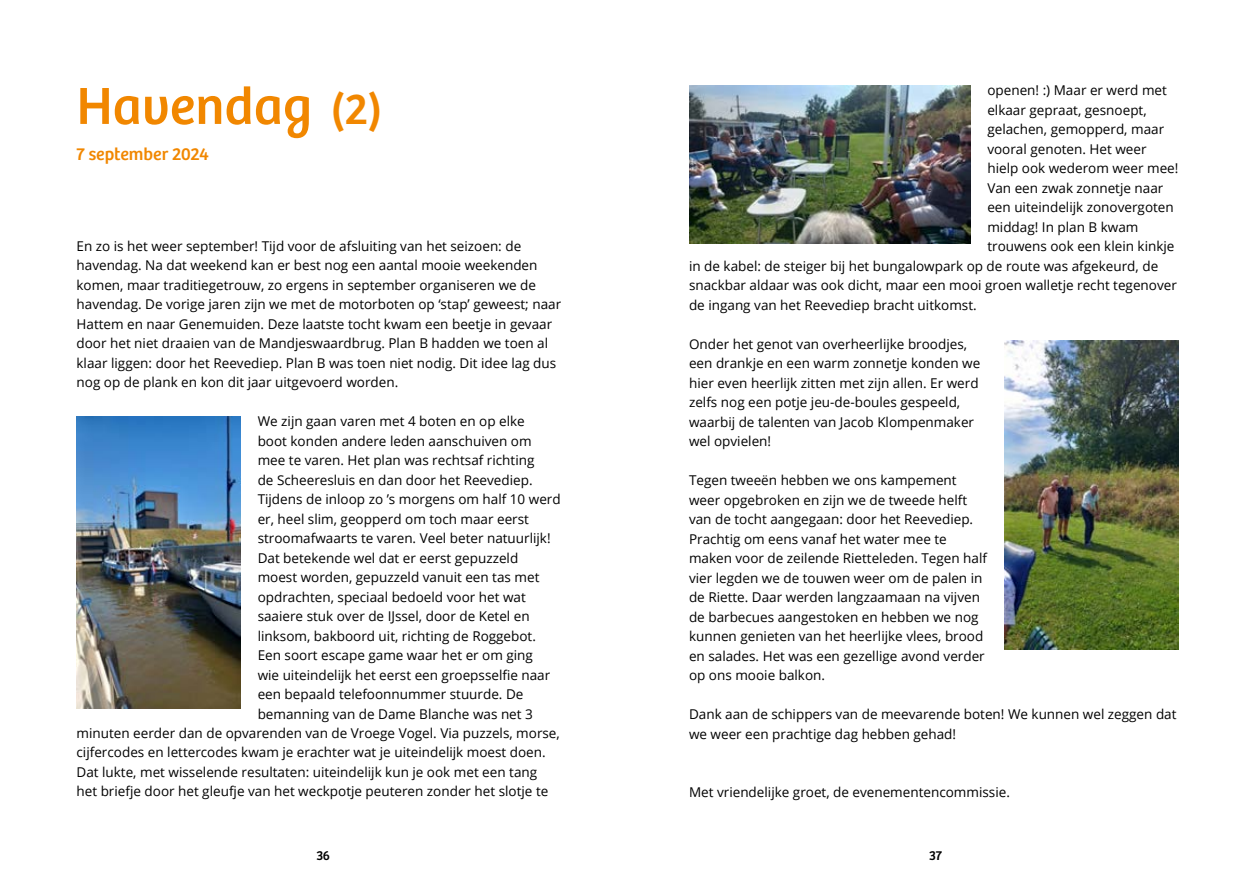
<style>
.page{position:relative;width:1259px;height:893px;background:#fff}
.page>*{position:absolute;margin:0;border:0;box-sizing:border-box;transform-origin:0 0}
.t1{font:54px "Bree";color:#f18700}
.t2{font:18px "Bree";color:#f18700}
.t3{font:13.5px/19.5px "Open Sans";color:#000}
.t4{font:13.5px "Bree";color:#000}
.s1{font-size:45px}
</style>
<div class="page">
<img style="left:689px;top:85px;width:281px;height:158px">
<img style="left:77px;top:417px;width:164px;height:292px">
<img style="left:1004px;top:340px;width:174px;height:310px">
<h1 class="t1" style="left:77px;top:65px;width:307px">Havendag <span class="s1">(2)</span></h1>
<h2 class="t2" style="left:77px;top:140px;width:134px">7 september 2024</h2>
<p class="t3" style="left:77px;top:236px;width:486px">En zo is het weer september! Tijd voor de afsluiting van het seizoen: de havendag. Na dat weekend kan er best nog een aantal mooie weekenden komen, maar traditiegetrouw, zo ergens in september organiseren we de havendag. De vorige jaren zijn we met de motorboten op ‘stap’ geweest; naar Hattem en naar Genemuiden. Deze laatste tocht kwam een beetje in gevaar door het niet draaien van de Mandjeswaardbrug. Plan B hadden we toen al klaar liggen: door het Reevediep. Plan B was toen niet nodig. Dit idee lag dus nog op de plank en kon dit jaar uitgevoerd worden.</p>
<p class="t3" style="left:258px;top:411px;width:269px">We zijn gaan varen met 4 boten en op elke</p>
<p class="t3" style="left:258px;top:431px;width:275px">boot konden andere leden aanschuiven om</p>
<p class="t3" style="left:258px;top:450px;width:278px">mee te varen. Het plan was rechtsaf richting</p>
<p class="t3" style="left:258px;top:470px;width:276px">de Scheeresluis en dan door het Reevediep.</p>
<p class="t3" style="left:258px;top:489px;width:304px">Tijdens de inloop zo ’s morgens om half 10 werd</p>
<p class="t3" style="left:258px;top:508px;width:273px">er, heel slim, geopperd om toch maar eerst</p>
<p class="t3" style="left:258px;top:528px;width:294px">stroomafwaarts te varen. Veel beter natuurlijk!</p>
<p class="t3" style="left:258px;top:547px;width:262px">Dat betekende wel dat er eerst gepuzzeld</p>
<p class="t3" style="left:258px;top:567px;width:283px">moest worden, gepuzzeld vanuit een tas met</p>
<p class="t3" style="left:258px;top:586px;width:270px">opdrachten, speciaal bedoeld voor het wat</p>
<p class="t3" style="left:258px;top:606px;width:273px">saaiere stuk over de IJssel, door de Ketel en</p>
<p class="t3" style="left:258px;top:625px;width:280px">linksom, bakboord uit, richting de Roggebot.</p>
<p class="t3" style="left:258px;top:645px;width:277px">Een soort escape game waar het er om ging</p>
<p class="t3" style="left:258px;top:664px;width:294px">wie uiteindelijk het eerst een groepsselfie naar</p>
<p class="t3" style="left:258px;top:684px;width:267px">een bepaald telefoonnummer stuurde. De</p>
<p class="t3" style="left:258px;top:703px;width:277px">bemanning van de Dame Blanche was net 3</p>
<p class="t3" style="left:77px;top:723px;width:485px">minuten eerder dan de opvarenden van de Vroege Vogel. Via puzzels, morse,</p>
<p class="t3" style="left:77px;top:742px;width:471px">cijfercodes en lettercodes kwam je erachter wat je uiteindelijk moest doen.</p>
<p class="t3" style="left:77px;top:762px;width:462px">Dat lukte, met wisselende resultaten: uiteindelijk kun je ook met een tang</p>
<p class="t3" style="left:77px;top:781px;width:473px">het briefje door het gleufje van het weckpotje peuteren zonder het slotje te</p>
<p class="t3" style="left:987px;top:80px;width:181px">openen! :) Maar er werd met</p>
<p class="t3" style="left:987px;top:100px;width:161px">elkaar gepraat, gesnoept,</p>
<p class="t3" style="left:987px;top:119px;width:178px">gelachen, gemopperd, maar</p>
<p class="t3" style="left:987px;top:139px;width:161px">vooral genoten. Het weer</p>
<p class="t3" style="left:987px;top:158px;width:193px">hielp ook wederom weer mee!</p>
<p class="t3" style="left:987px;top:178px;width:177px">Van een zwak zonnetje naar</p>
<p class="t3" style="left:987px;top:197px;width:188px">een uiteindelijk zonovergoten</p>
<p class="t3" style="left:987px;top:217px;width:153px">middag! In plan B kwam</p>
<p class="t3" style="left:987px;top:236px;width:189px">trouwens ook een klein kinkje</p>
<p class="t3" style="left:689px;top:256px;width:471px">in de kabel: de steiger bij het bungalowpark op de route was afgekeurd, de</p>
<p class="t3" style="left:689px;top:275px;width:489px">snackbar aldaar was ook dicht, maar een mooi groen walletje recht tegenover</p>
<p class="t3" style="left:689px;top:295px;width:289px">de ingang van het Reevediep bracht uitkomst.</p>
<p class="t3" style="left:689px;top:334px;width:293px">Onder het genot van overheerlijke broodjes, een drankje en een warm zonnetje konden we hier even heerlijk zitten met zijn allen. Er werd zelfs nog een potje jeu-de-boules gespeeld, waarbij de talenten van Jacob Klompenmaker wel opvielen!</p>
<p class="t3" style="left:689px;top:470px;width:299px">Tegen tweeën hebben we ons kampement weer opgebroken en zijn we de tweede helft van de tocht aangegaan: door het Reevediep.<br>Prachtig om eens vanaf het water mee te maken voor de zeilende Rietteleden. Tegen half vier legden we de touwen weer om de palen in de Riette. Daar werden langzaamaan na vijven de barbecues aangestoken en hebben we nog kunnen genieten van het heerlijke vlees, brood en salades. Het was een gezellige avond verder op ons mooie balkon.</p>
<p class="t3" style="left:689px;top:704px;width:489px">Dank aan de schippers van de meevarende boten! We kunnen wel zeggen dat we weer een prachtige dag hebben gehad!</p>
<p class="t3" style="left:689px;top:782px;width:322px">Met vriendelijke groet, de evenementencommissie.</p>
<p class="t4" style="left:316px;top:845px;width:15px">36</p>
<p class="t4" style="left:929px;top:845px;width:14px">37</p>
</div>
